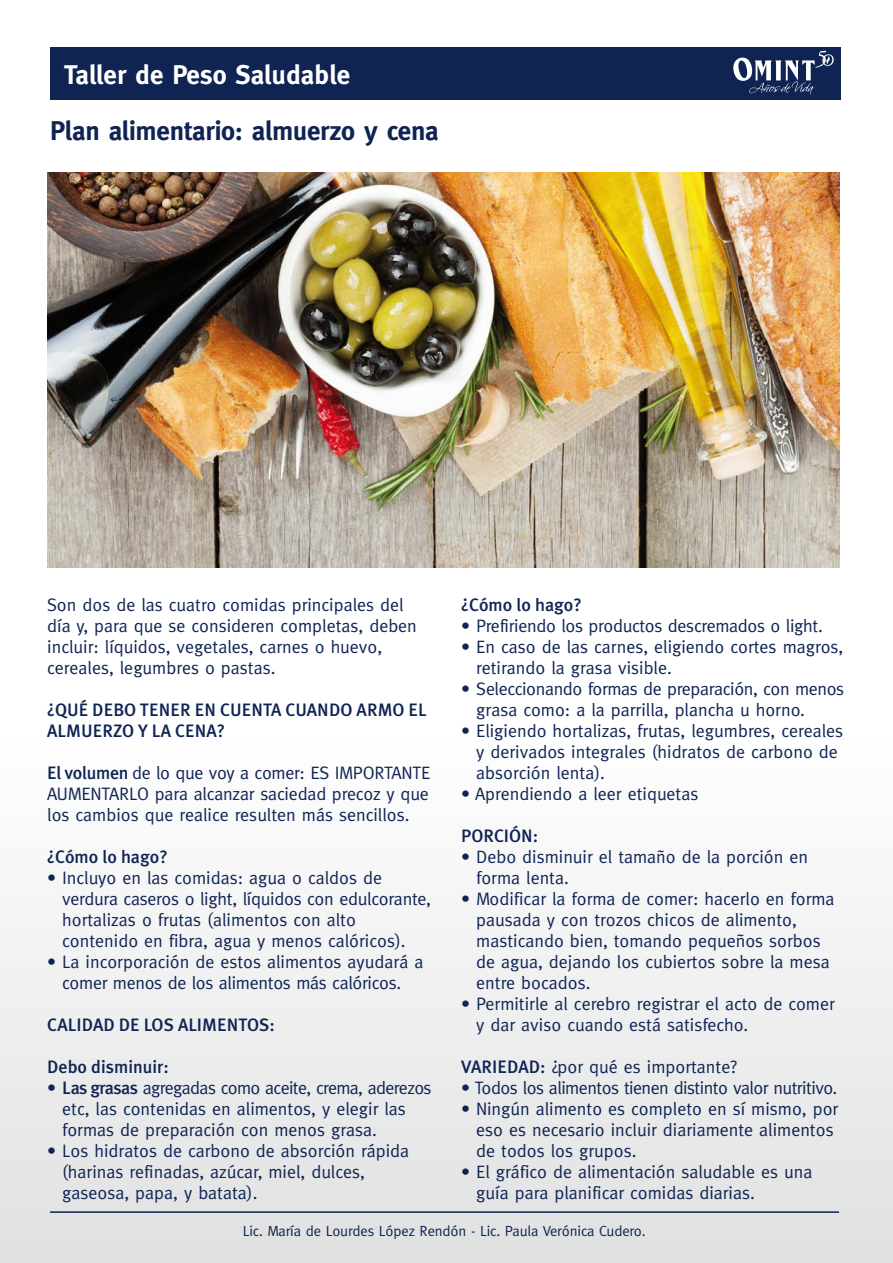
<style>
.page{position:relative;width:893px;height:1263px;background:#fff}
.page>*{position:absolute;margin:0;border:0;box-sizing:border-box;transform-origin:0 0}
.t1{font:700 27px "Meta";letter-spacing:-.01em;color:#102454}
.t2{font:700 27px "Meta";color:#fff}
.t3{font:18px/21px "Meta";color:#102454}
.t4{font:500 18px/21px "Meta Plus";color:#102454}
.t5{font:18px/21px "Meta";letter-spacing:-.02em;color:#102454}
.t6{font:18px "Meta";letter-spacing:-.03em;color:#102454}
.t7{font:14.7px "Meta";letter-spacing:-.01em;color:#102454}
.s1{font-family:"Meta Plus";font-weight:500}
</style>
<div class="page">
<div style="left:0;top:682px;width:893px;height:581px;background:linear-gradient(to bottom,#fff,#e0e1e2)"></div>
<hr style="left:50px;top:1211px;width:789px;height:2px;background:#102454">
<div style="left:50px;top:47px;width:790px;height:52px;background:#102454"></div>
<svg style="left:733px;top:51px;width:101px;height:44px"></svg>
<img style="left:47px;top:173px;width:792px;height:394px">
<h1 class="t2" style="left:64px;top:59px;width:288px">Taller de Peso Saludable</h1>
<h1 class="t1" style="left:50px;top:115px;width:390px">Plan alimentario: almuerzo y cena</h1>
<p class="t3" style="left:47px;top:594px;width:371px">Son dos de las cuatro comidas principales del día y, para que se consideren completas, deben incluir: líquidos, vegetales, carnes o huevo, cereales, legumbres o pastas.</p>
<p class="t4" style="left:47px;top:699px;width:381px">¿QUÉ DEBO TENER EN CUENTA CUANDO ARMO EL<br>ALMUERZO Y LA CENA?</p>
<p class="t3" style="left:47px;top:762px;width:385px;text-align:justify"><span class="s1">El volumen</span> de lo que voy a comer: ES IMPORTANTE AUMENTARLO para alcanzar saciedad precoz y que los cambios que realice resulten más sencillos.</p>
<p class="t4" style="left:47px;top:846px;width:122px">¿Cómo lo hago?</p>
<p class="t3" style="left:62px;top:867px;width:370px;text-indent:-15px">• Incluyo en las comidas: agua o caldos de verdura caseros o light, líquidos con edulcorante, hortalizas o frutas (alimentos con alto contenido en fibra, agua y menos calóricos).</p>
<p class="t3" style="left:47px;top:951px;width:378px;text-align:center">• La incorporación de estos alimentos ayudará a comer menos de los alimentos más calóricos.</p>
<p class="t4" style="left:47px;top:1014px;width:229px">CALIDAD DE LOS ALIMENTOS:</p>
<p class="t4" style="left:47px;top:1056px;width:123px">Debo disminuir:</p>
<p class="t3" style="left:62px;top:1077px;width:371px;text-indent:-15px">• <span class="s1">Las grasas</span> agregadas como aceite, crema, aderezos etc, las contenidas en alimentos, y elegir las formas de preparación con menos grasa.</p>
<p class="t3" style="left:62px;top:1140px;width:349px;text-indent:-15px">• Los hidratos de carbono de absorción rápida (harinas refinadas, azúcar, miel, dulces, gaseosa, papa, y batata).</p>
<p class="t4" style="left:461px;top:594px;width:122px">¿Cómo lo hago?</p>
<p class="t3" style="left:461px;top:615px;width:363px">• Prefiriendo los productos descremados o light.</p>
<p class="t3" style="left:476px;top:636px;width:369px;text-indent:-15px">• En caso de las carnes, eligiendo cortes magros, retirando la grasa visible.</p>
<p class="t5" style="left:476px;top:678px;width:370px;text-indent:-15px">• Seleccionando formas de preparación, con menos grasa como: a la parrilla, plancha u horno.</p>
<p class="t3" style="left:476px;top:720px;width:368px;text-indent:-15px">• Eligiendo hortalizas, frutas, legumbres, cereales y derivados integrales (hidratos de carbono de absorción lenta).</p>
<p class="t3" style="left:461px;top:783px;width:239px">• Aprendiendo a leer etiquetas</p>
<p class="t4" style="left:461px;top:825px;width:79px">PORCIÓN:</p>
<p class="t3" style="left:476px;top:846px;width:333px;text-indent:-15px">• Debo disminuir el tamaño de la porción en forma lenta.</p>
<p class="t3" style="left:476px;top:888px;width:360px;text-indent:-15px">• Modificar la forma de comer: hacerlo en forma pausada y con trozos chicos de alimento, masticando bien, tomando pequeños sorbos de agua, dejando los cubiertos sobre la mesa entre bocados.</p>
<p class="t3" style="left:476px;top:993px;width:360px;text-indent:-15px">• Permitirle al cerebro registrar el acto de comer y dar aviso cuando está satisfecho.</p>
<p class="t3" style="left:461px;top:1056px;width:277px"><span class="s1">VARIEDAD:</span> ¿por qué es importante?</p>
<p class="t6" style="left:461px;top:1077px;width:377px">• Todos los alimentos tienen distinto valor nutritivo.</p>
<p class="t3" style="left:476px;top:1098px;width:364px;text-indent:-15px">• Ningún alimento es completo en sí mismo, por eso es necesario incluir diariamente alimentos de todos los grupos.</p>
<p class="t3" style="left:476px;top:1161px;width:338px;text-indent:-15px">• El gráfico de alimentación saludable es una guía para planificar comidas diarias.</p>
<p class="t7" style="left:243px;top:1222px;width:404px">Lic. María de Lourdes López Rendón - Lic. Paula Verónica Cudero.</p>
</div>
